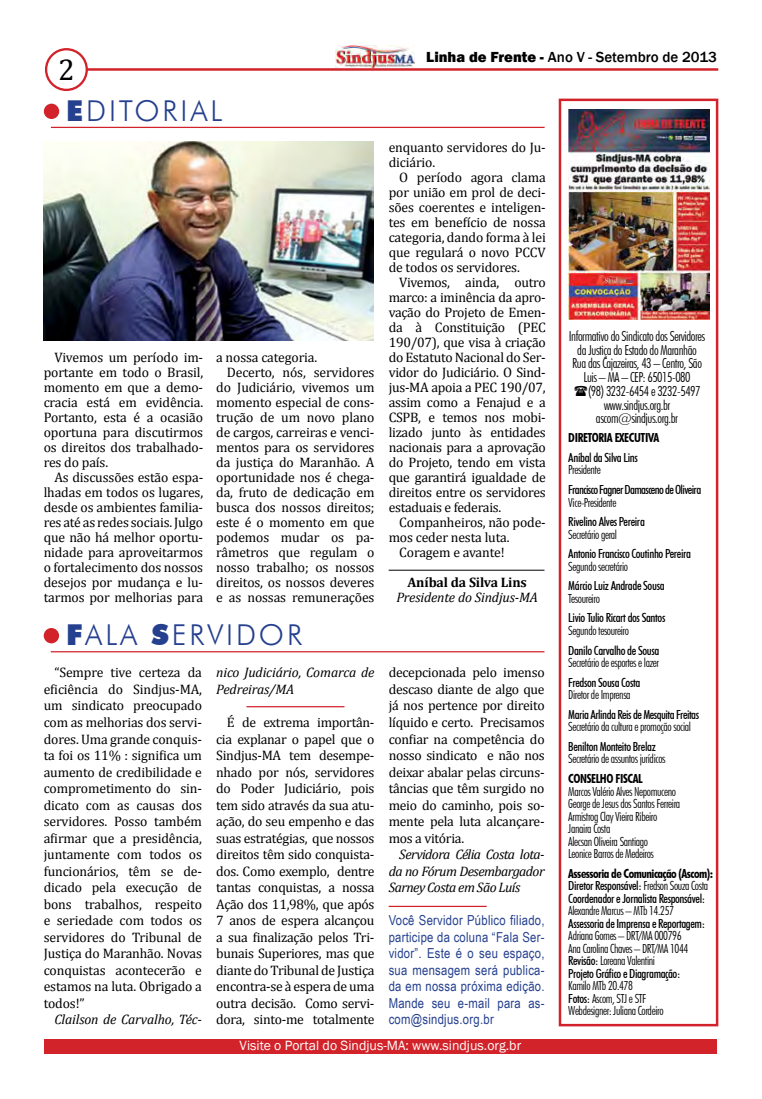
<style>
.page{position:relative;width:762px;height:1099px;background:#fff}
.page>*{position:absolute;margin:0;border:0;box-sizing:border-box;transform-origin:0 0}
.t1{font:30px "Cambria";color:#000}
.t2{font:300 28.75px "Futura BT";letter-spacing:.1em;color:#25408f}
.t3{font:500 15px "Franklin Gothic";color:#000}
.t4{font:13.75px/16.5px "Cambria";letter-spacing:-.01em;color:#000;text-align:justify}
.t5{font:300 condensed 13.75px "Futura BT";letter-spacing:-.03em;color:#000}
.t6{font:13.75px/16.5px "Arial Narrow";letter-spacing:.02em;color:#25408f;text-align:justify}
.t7{font:italic 13.75px/16.5px "Cambria";letter-spacing:-.02em;color:#000}
.t8{font:13.75px "Franklin Gothic";color:#fff}
.t9{font:700 13.75px "Cambria";letter-spacing:-.01em;color:#000}
.t10{font:300 condensed 12.5px/12.5px "Futura BT";letter-spacing:-.03em;color:#000}
.t11{font:500 condensed 12.5px/12.5px "Futura BT";letter-spacing:-.03em;color:#000}
.t12{font:500 condensed 12.5px "Futura BT";letter-spacing:-.05em;color:#000}
.t13{font:700 condensed 12.5px "Futura BT";letter-spacing:-.03em;color:#000}
.s1{font-weight:900}
.s2{font-weight:800}
.s3{font-weight:700}
.s4{font-weight:300}
.s5{font-weight:500}
</style>
<div class="page">
<hr style="left:86px;top:68px;width:632px;height:3px;background:#d2232a">
<div style="left:45px;top:48px;width:43px;height:43px;border:2px solid #d2232a;border-radius:50%"></div>
<img style="left:335px;top:46px;width:79px;height:22px">
<div style="left:45px;top:1039px;width:672px;height:14px;background:#d2232a"></div>
<div style="left:559px;top:99px;width:159px;height:927px;border:2px solid #d2232a"></div>
<div style="left:44px;top:104px;width:15px;height:15px;background:#d2232a;border-radius:50%"></div>
<hr style="left:51px;top:127px;width:493px;height:1px;background:#d2232a">
<div style="left:44px;top:628px;width:15px;height:15px;background:#d2232a;border-radius:50%"></div>
<hr style="left:51px;top:651px;width:493px;height:1px;background:#d2232a">
<img style="left:44px;top:141px;width:329px;height:199px">
<hr style="left:246px;top:706px;width:98px;height:1px;background:#d2232a">
<hr style="left:389px;top:905px;width:98px;height:2px;background:#d2232a">
<hr style="left:389px;top:570px;width:155px;height:1px;background:#000">
<img style="left:568px;top:109px;width:141px;height:210px">
<h1 class="t1" style="left:58px;top:52px;width:18px">2</h1>
<h2 class="t2" style="left:66px;top:93px;width:157px"><span class="s1">E</span>DITORIAL</h2>
<p class="t4" style="left:44px;top:349px;width:161px;line-height:15px;text-indent:11px">Vivemos um período im&shy;portante em todo o Brasil, momento em que a demo&shy;cracia está em evidência.<br>Portanto, esta é a ocasião oportuna para discutirmos os direitos dos trabalhado&shy;res do país.</p>
<p class="t4" style="left:44px;top:469px;width:161px;line-height:15px;text-indent:11px">As discussões estão espa&shy;lhadas em todos os lugares, desde os ambientes familia&shy;res até as redes sociais. Julgo que não há melhor oportu&shy;nidade para aproveitarmos o fortalecimento dos nossos desejos por mudança e lu&shy;tarmos por melhorias para</p>
<p class="t4" style="left:216px;top:349px;width:103px">a nossa categoria.</p>
<p class="t4" style="left:227px;top:364px;width:149px">Decerto, nós, servidores</p>
<p class="t4" style="left:216px;top:379px;width:160px">do Judiciário, vivemos um</p>
<p class="t4" style="left:216px;top:394px;width:160px">momento especial de cons-</p>
<p class="t4" style="left:216px;top:409px;width:160px">trução de um novo plano</p>
<p class="t4" style="left:216px;top:424px;width:160px">de cargos, carreiras e venci-</p>
<p class="t4" style="left:216px;top:439px;width:160px">mentos para os servidores</p>
<p class="t4" style="left:216px;top:454px;width:160px">da justiça do Maranhão. A</p>
<p class="t4" style="left:216px;top:469px;width:160px">oportunidade nos é chega-</p>
<p class="t4" style="left:216px;top:484px;width:160px">da, fruto de dedicação em</p>
<p class="t4" style="left:216px;top:499px;width:160px">busca dos nossos direitos;</p>
<p class="t4" style="left:216px;top:514px;width:160px">este é o momento em que</p>
<p class="t4" style="left:216px;top:529px;width:160px">podemos mudar os pa-</p>
<p class="t4" style="left:216px;top:544px;width:160px">râmetros que regulam o</p>
<p class="t4" style="left:216px;top:559px;width:160px">nosso trabalho; os nossos</p>
<p class="t4" style="left:216px;top:574px;width:160px">direitos, os nossos deveres</p>
<p class="t4" style="left:216px;top:589px;width:160px">e as nossas remunerações</p>
<h2 class="t2" style="left:66px;top:617px;width:237px"><span class="s1">F</span>ALA <span class="s1">S</span>ERVIDOR</h2>
<p class="t7" style="left:216px;top:664px;width:160px">nico Judiciário, Comarca de<br>Pedreiras/MA</p>
<p class="t4" style="left:216px;top:714px;width:160px;text-indent:11px">É de extrema importân&shy;cia explanar o papel que o Sindjus-MA tem desempe&shy;nhado por nós, servidores do Poder Judiciário, pois tem sido através da sua atu&shy;ação, do seu empenho e das suas estratégias, que nossos direitos têm sido conquista&shy;dos. Como exemplo, dentre tantas conquistas, a nossa Ação dos 11,98%, que após 7 anos de espera alcançou a sua finalização pelos Tri&shy;bunais Superiores, mas que diante do Tribunal de Justiça encontra-se à espera de uma outra decisão. Como servi&shy;dora, sinto-me totalmente</p>
<p class="t4" style="left:44px;top:664px;width:160px;text-indent:11px">“Sempre tive certeza da eficiência do Sindjus-MA, um sindicato preocupado com as melhorias dos servi&shy;dores. Uma grande conquis&shy;ta foi os 11% : significa um aumento de credibilidade e comprometimento do sin&shy;dicato com as causas dos servidores. Posso também afirmar que a presidência, juntamente com todos os funcionários, têm se de&shy;dicado pela execução de bons trabalhos, respeito e seriedade com todos os servidores do Tribunal de Justiça do Maranhão. Novas conquistas acontecerão e estamos na luta. Obrigado a todos!”</p>
<p class="t7" style="left:54px;top:1010px;width:149px">Clailson de Carvalho, Téc-</p>
<p class="t3" style="left:426px;top:48px;width:292px"><span class="s2">Linha de Frente -</span> Ano V - Setembro de 2013</p>
<p class="t4" style="left:389px;top:140px;width:159px;line-height:15px">enquanto servidores do Ju&shy;diciário.</p>
<p class="t4" style="left:389px;top:170px;width:159px;line-height:15px;text-indent:11px">O período agora clama por união em prol de deci&shy;sões coerentes e inteligen&shy;tes em benefício de nossa categoria, dando forma à lei que regulará o novo PCCV de todos os servidores.</p>
<p class="t4" style="left:389px;top:275px;width:159px;line-height:15px;text-indent:11px">Vivemos, ainda, outro marco: a iminência da apro&shy;vação do Projeto de Emen&shy;da à Constituição (PEC 190/07), que visa à criação do Estatuto Nacional do Ser&shy;vidor do Judiciário. O Sind&shy;jus-MA apoia a PEC 190/07, assim como a Fenajud e a CSPB, e temos nos mobi&shy;lizado junto às entidades nacionais para a aprovação do Projeto, tendo em vista que garantirá igualdade de direitos entre os servidores estaduais e federais.</p>
<p class="t4" style="left:399px;top:514px;width:148px">Companheiros, não pode-</p>
<p class="t4" style="left:389px;top:529px;width:122px">mos ceder nesta luta.</p>
<p class="t4" style="left:399px;top:544px;width:107px">Coragem e avante!</p>
<p class="t9" style="left:407px;top:573px;width:121px">Aníbal da Silva Lins</p>
<p class="t7" style="left:396px;top:589px;width:143px">Presidente do Sindjus-MA</p>
<p class="t4" style="left:389px;top:664px;width:157px">decepcionada pelo imenso descaso diante de algo que já nos pertence por direito líquido e certo. Precisamos confiar na competência do nosso sindicato e não nos deixar abalar pelas circuns&shy;tâncias que têm surgido no meio do caminho, pois so&shy;mente pela luta alcançare&shy;mos a vitória.</p>
<p class="t7" style="left:389px;top:845px;width:157px;text-align:justify;text-indent:11px">Servidora Célia Costa lota&shy;da no Fórum Desembargador Sarney Costa em São Luís</p>
<p class="t6" style="left:389px;top:911px;width:157px">Você Servidor Público filiado, participe da coluna “Fala Ser&shy;vidor”. Este é o seu espaço, sua mensagem será publica&shy;da em nossa próxima edição.<br>Mande seu e-mail para as&shy;com@sindjus.org.br</p>
<p class="t5" style="left:569px;top:327px;width:138px">Informativo do Sindicato dos Servidores</p>
<p class="t5" style="left:577px;top:341px;width:121px">da Justiça do Estado do Maranhão</p>
<p class="t5" style="left:572px;top:355px;width:131px">Rua das Cajazeiras, 43 – Centro, São</p>
<p class="t5" style="left:583px;top:369px;width:109px">Luis – MA – CEP: 65015-080</p>
<p class="t5" style="left:588px;top:382px;width:114px">(98) 3232-6454 e 3232-5497</p>
<p class="t5" style="left:604px;top:396px;width:68px">www.sindjus.org.br</p>
<p class="t5" style="left:596px;top:410px;width:84px">ascom@sindjus.org.br</p>
<p class="t13" style="left:568px;top:430px;width:93px">DIRETORIA EXECUTIVA</p>
<p class="t11" style="left:568px;top:451px;width:71px">Aníbal da Silva Lins</p>
<p class="t10" style="left:568px;top:463px;width:34px">Presidente</p>
<p class="t12" style="left:568px;top:482px;width:134px">Francisco Fagner Damasceno de Oliveira</p>
<p class="t10" style="left:568px;top:496px;width:50px">Vice-Presidente</p>
<p class="t11" style="left:568px;top:515px;width:78px">Rivelino Alves Pereira</p>
<p class="t10" style="left:568px;top:528px;width:50px">Secretário geral</p>
<p class="t11" style="left:568px;top:547px;width:124px">Antonio Francisco Coutinho Pereira</p>
<p class="t10" style="left:568px;top:560px;width:61px">Segundo secretário</p>
<p class="t11" style="left:568px;top:579px;width:98px">Márcio Luiz Andrade Sousa</p>
<p class="t10" style="left:568px;top:592px;width:33px">Tesoureiro</p>
<p class="t11" style="left:568px;top:611px;width:99px">Livio Tulio Ricart dos Santos</p>
<p class="t10" style="left:568px;top:624px;width:62px">Segundo tesoureiro</p>
<p class="t11" style="left:568px;top:643px;width:93px">Danilo Carvalho de Sousa</p>
<p class="t10" style="left:568px;top:656px;width:92px">Secretário de esportes e lazer</p>
<p class="t11" style="left:568px;top:676px;width:73px">Fredson Sousa Costa</p>
<p class="t10" style="left:568px;top:688px;width:64px">Diretor de Imprensa</p>
<p class="t11" style="left:568px;top:708px;width:132px">Maria Arlinda Reis de Mesquita Freitas</p>
<p class="t10" style="left:568px;top:720px;width:124px">Secretário da cultura e promoção social</p>
<p class="t11" style="left:568px;top:740px;width:89px">Benilton Monteito Brelaz</p>
<p class="t10" style="left:568px;top:752px;width:99px">Secretário de assuntos jurídicos</p>
<p class="t13" style="left:568px;top:771px;width:76px">CONSELHO FISCAL</p>
<p class="t10" style="left:568px;top:784px;width:113px">Marcos Valério Alves Nepomuceno<br>George de Jesus dos Santos Ferreira<br>Armistrog Clay Vieira Ribeiro<br>Janaira Costa<br>Alecsan Oliveira Santiago<br>Leonice Barros de Medeiros</p>
<p class="t11" style="left:568px;top:866px;width:146px"><span class="s3">Assessoria de Comunicação (Ascom):<br></span>Diretor Responsável: <span class="s4">Fredson Souza Costa<br></span>Coordenador e Jornalista Responsável:</p>
<p class="t10" style="left:568px;top:904px;width:107px">Alexandre Marcus – MTb 14.257</p>
<p class="t11" style="left:568px;top:916px;width:138px">Assessoria de Imprensa e Reportagem:</p>
<p class="t10" style="left:568px;top:929px;width:122px">Adriana Gomes – DRT/MA 000796<br>Ana Carolina Chaves – DRT/MA 1044<br><span class="s5">Revisão:</span> Loreana Valentini<br><span class="s5">Projeto Gráfico e Diagramação:</span></p>
<p class="t10" style="left:568px;top:979px;width:97px">Kamilo MTb 20.478<br><span class="s5">Fotos:</span> Ascom, STJ e STF<br>Webdesigner: Juliana Cordeiro</p>
<p class="t8" style="left:240px;top:1037px;width:283px">Visite o Portal do Sindjus-MA: www.sindjus.org.br</p>
</div>
